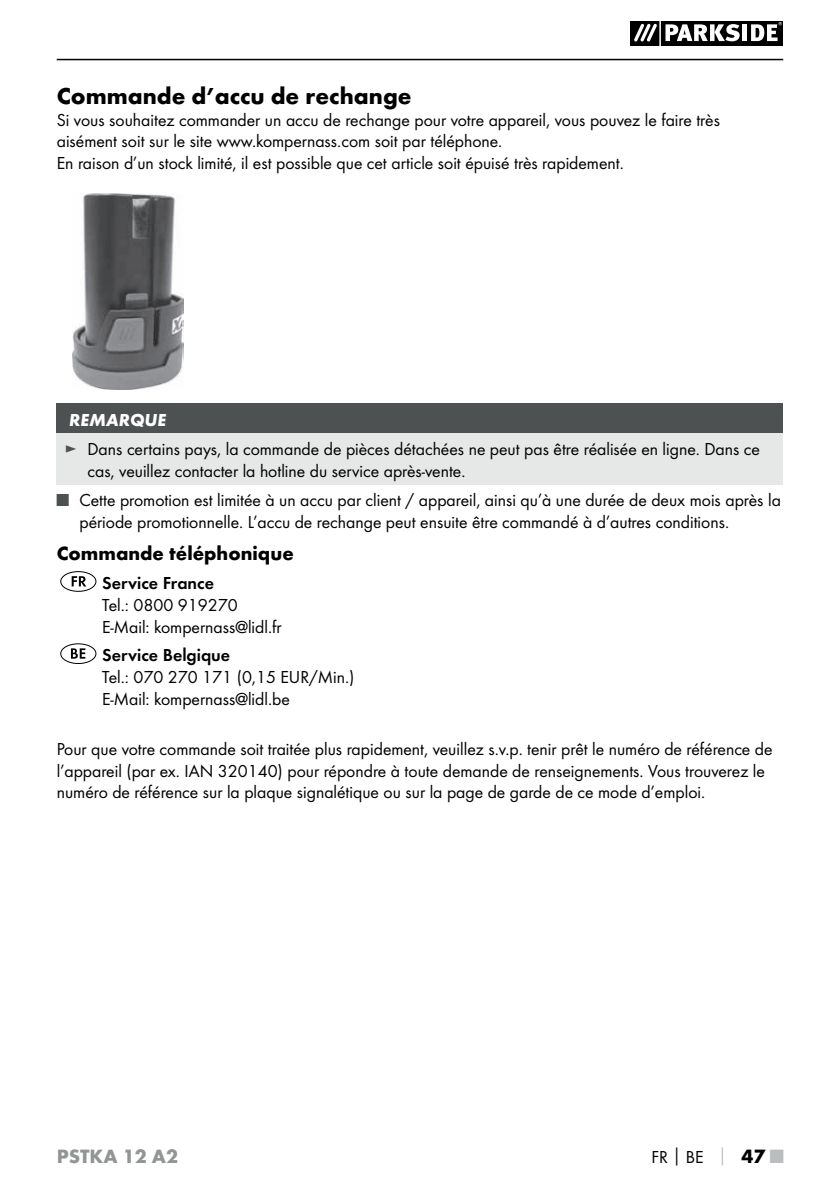
<style>
.page{position:relative;width:840px;height:1191px;background:#fff}
.page>*{position:absolute;margin:0;border:0;box-sizing:border-box;transform-origin:0 0}
.t1{font:700 24px "Futura";color:#000001}
.t2{font:700 20px "Futura";color:#000001}
.t3{font:700 20px "Futura";color:#919596}
.t4{font:18px/21.6px "Futura Boo";color:#000001}
.t5{font:18px "Futura Dem";color:#000001}
.t6{font:italic 700 18px "Futura";color:#fff}
.s1{color:#4e5152}
.s2{font-family:"Futura";font-weight:700}
.s3{font-family:"Futura";font-weight:700;color:#babebf}
.s4{font-family:"Futura";font-weight:700;font-size:20px}
.s5{font-family:"Futura";font-weight:700;font-size:20px;color:#babebf}
</style>
<div class="page">
<hr style="left:57px;top:59px;width:725px;height:1px;background:#000001">
<svg style="left:630px;top:21px;width:152px;height:24px"></svg>
<img style="left:72px;top:193px;width:112px;height:196px">
<div style="left:57px;top:403px;width:725px;height:30px;background:#4e5152"></div>
<div style="left:57px;top:433px;width:725px;height:51px;background:#e6e8e7"></div>
<div style="left:60px;top:571px;width:36px;height:20px;border:1px solid #000001;border-radius:50%"></div>
<svg style="left:72px;top:576px;width:14px;height:10px"></svg>
<div style="left:60px;top:643px;width:36px;height:21px;border:1px solid #000001;border-radius:50%"></div>
<svg style="left:71px;top:648px;width:14px;height:10px"></svg>
<h1 class="t1" style="left:57px;top:87px;width:356px">Commande d’accu de rechange</h1>
<p class="t4" style="left:57px;top:110px;width:664px">Si vous souhaitez commander un accu de rechange pour votre appareil, vous pouvez le faire très aisément soit sur le site www.kompernass.com soit par téléphone.<br>En raison d’un stock limité, il est possible que cet article soit épuisé très rapidement.</p>
<p class="t6" style="left:69px;top:413px;width:98px">REMARQUE</p>
<p class="t4" style="left:87px;top:439px;width:673px;text-indent:-23px"><span class="s1">►</span> Dans certains pays, la commande de pièces détachées ne peut pas être réalisée en ligne. Dans ce cas, veuillez contacter la hotline du service après-vente.</p>
<p class="t4" style="left:79px;top:490px;width:702px;text-indent:-23px"><span class="s1">■</span> Cette promotion est limitée à un accu par client / appareil, ainsi qu’à une durée de deux mois après la période promotionnelle. L’accu de rechange peut ensuite être commandé à d’autres conditions.</p>
<p class="t2" style="left:57px;top:546px;width:238px">Commande téléphonique</p>
<p class="t5" style="left:102px;top:574px;width:113px">Service France</p>
<p class="t4" style="left:102px;top:594px;width:181px">Tel.: 0800 919270<br>E-Mail: kompernass@lidl.fr</p>
<p class="t5" style="left:102px;top:647px;width:129px">Service Belgique</p>
<p class="t4" style="left:102px;top:666px;width:254px;line-height:22.4px">Tel.: 070 270 171 (0,15 EUR/Min.)<br>E-Mail: kompernass@lidl.be</p>
<p class="t4" style="left:57px;top:739px;width:717px">Pour que votre commande soit traitée plus rapidement, veuillez s.v.p. tenir prêt le numéro de référence de l’appareil (par ex. IAN 320140) pour répondre à toute demande de renseignements. Vous trouverez le numéro de référence sur la plaque signalétique ou sur la page de garde de ce mode d’emploi.</p>
<p class="t3" style="left:57px;top:1148px;width:123px">PSTKA 12 A2</p>
<p class="t4" style="left:651px;top:1146px;width:133px">FR<span class="s2">│</span>BE <span class="s3">│</span> <span class="s4">47</span> <span class="s5">■</span></p>
</div>
